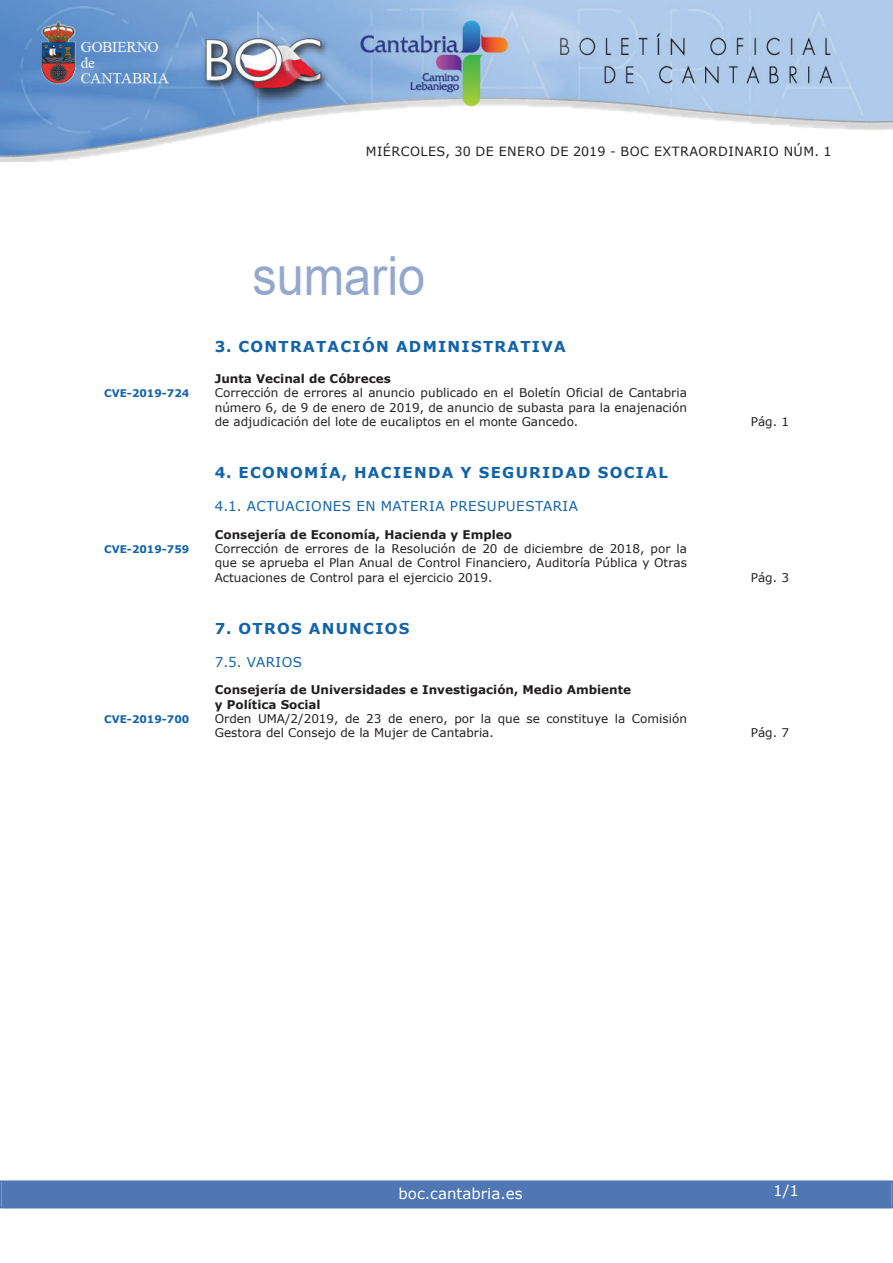
<style>
.page{position:relative;width:893px;height:1263px;background:#fff}
.page>*{position:absolute;margin:0;border:0;box-sizing:border-box;transform-origin:0 0}
.t1{font:54px "Arial";color:#94a8cf;scale:.9 1}
.t2{font:700 15px "Verdana";letter-spacing:.085em;color:#1263a9}
.t3{font:15px "Verdana";color:#fff}
.t4{font:13.5px "Verdana";letter-spacing:.035em;color:#1263a9}
.t5{font:12.75px "Verdana";letter-spacing:.035em;color:#231f20}
.t6{font:12px/14.4px "Verdana";color:#231f20;text-align:justify}
.t7{font:700 12px/14.4px "Verdana";color:#231f20}
.t8{font:700 10.5px "Verdana";color:#1263a9}
</style>
<div class="page">
<img style="left:0;top:0;width:893px;height:161px">
<div style="left:2px;top:1181px;width:889px;height:27px;background:#4f77b3"></div>
<div style="left:0;top:1180px;width:893px;height:28px;border:2px solid #4f77b3"></div>
<p class="t5" style="left:366px;top:143px;width:467px">MIÉRCOLES, 30 DE ENERO DE 2019 - BOC EXTRAORDINARIO NÚM. 1</p>
<h1 class="t1" style="left:252px;top:246px;width:194px">sumario</h1>
<p class="t2" style="left:215px;top:337px;width:353px">3. CONTRATACIÓN ADMINISTRATIVA</p>
<p class="t7" style="left:215px;top:371px;width:178px">Junta Vecinal de Cóbreces</p>
<p class="t8" style="left:104px;top:387px;width:87px">CVE-2019-724</p>
<p class="t6" style="left:215px;top:385px;width:474px">Corrección de errores al anuncio publicado en el Boletín Oficial de Cantabria número 6, de 9 de enero de 2019, de anuncio de subasta para la enajenación de adjudicación del lote de eucaliptos en el monte Gancedo.</p>
<p class="t2" style="left:215px;top:463px;width:455px">4. ECONOMÍA, HACIENDA Y SEGURIDAD SOCIAL</p>
<p class="t4" style="left:215px;top:498px;width:365px">4.1. ACTUACIONES EN MATERIA PRESUPUESTARIA</p>
<p class="t7" style="left:215px;top:527px;width:299px">Consejería de Economía, Hacienda y Empleo</p>
<p class="t8" style="left:104px;top:542px;width:87px">CVE-2019-759</p>
<p class="t6" style="left:215px;top:541px;width:474px">Corrección de errores de la Resolución de 20 de diciembre de 2018, por la que se aprueba el Plan Anual de Control Financiero, Auditoría Pública y Otras Actuaciones de Control para el ejercicio 2019.</p>
<p class="t2" style="left:215px;top:619px;width:196px">7. OTROS ANUNCIOS</p>
<p class="t4" style="left:215px;top:653px;width:89px">7.5. VARIOS</p>
<p class="t7" style="left:215px;top:682px;width:418px">Consejería de Universidades e Investigación, Medio Ambiente y Política Social</p>
<p class="t8" style="left:104px;top:712px;width:87px">CVE-2019-700</p>
<p class="t6" style="left:215px;top:711px;width:474px">Orden UMA/2/2019, de 23 de enero, por la que se constituye la Comisión<br>Gestora del Consejo de la Mujer de Cantabria.</p>
<p class="t6" style="left:751px;top:414px;width:40px">Pág. 1</p>
<p class="t6" style="left:751px;top:570px;width:40px">Pág. 3</p>
<p class="t6" style="left:751px;top:725px;width:40px">Pág. 7</p>
<p class="t3" style="left:398px;top:1184px;width:126px">boc.cantabria.es</p>
<p class="t3" style="left:773px;top:1181px;width:27px">1/1</p>
</div>
